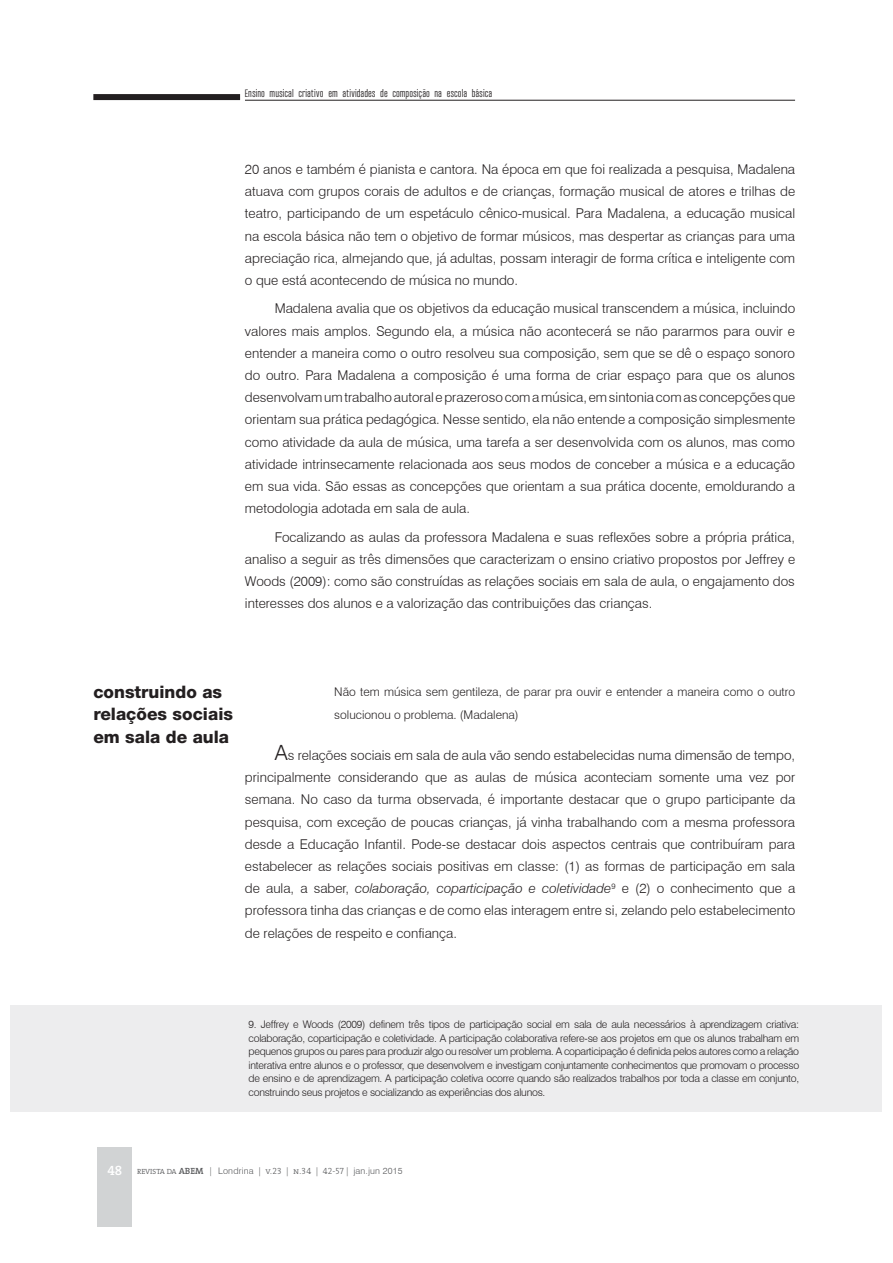
<style>
.page{position:relative;width:893px;height:1263px;background:#fff}
.page>*{position:absolute;margin:0;border:0;box-sizing:border-box;transform-origin:0 0}
.t1{font:800 17.25px/22.5px "Helvetica Neue";color:#231f20}
.t2{font:300 13.5px/22.2px "Swiss 721 BT";color:#231f20;text-align:justify}
.t3{font:300 12px/22.2px "Swiss 721 BT";color:#231f20}
.t4{font:300 10.5px/13.5px "Swiss 721 BT";letter-spacing:-.025em;color:#231f20;text-align:justify}
.t5{font:9px "Wearetrippin Short";color:#231f20}
.t6{font:300 9px "Swiss 721 BT";letter-spacing:.02em;color:#58595b}
.s1{font-size:21px}
.s2{font-style:italic}
.s3{font-family:"The Serif Semi Bold Caps";font-weight:400;font-size:13.5px;color:#fff}
.s4{font-family:"The Serif";font-size:7.5px}
.s5{font-family:"The Serif";font-weight:600}
.s6{font-family:"The Serif Light Caps";font-weight:400}
</style>
<div class="page">
<hr style="left:245px;top:100px;width:550px;height:1px;background:#231f20">
<div style="left:93px;top:94px;width:147px;height:6px;background:#231f20"></div>
<div style="left:98px;top:1147px;width:34px;height:80px;background:#d1d3d4"></div>
<div style="left:10px;top:1005px;width:872px;height:107px;background:#ededee"></div>
<p class="t5" style="left:245px;top:89px;width:249px">Ensino musical criativo em atividades de composição na escola básica</p>
<p class="t2" style="left:245px;top:158px;width:552px">20 anos e também é pianista e cantora. Na época em que foi realizada a pesquisa, Madalena atuava com grupos corais de adultos e de crianças, formação musical de atores e trilhas de teatro, participando de um espetáculo cênico-musical. Para Madalena, a educação musical na escola básica não tem o objetivo de formar músicos, mas despertar as crianças para uma apreciação rica, almejando que, já adultas, possam interagir de forma crítica e inteligente com o que está acontecendo de música no mundo.</p>
<p class="t2" style="left:245px;top:297px;width:552px;text-indent:30px">Madalena avalia que os objetivos da educação musical transcendem a música, incluindo valores mais amplos. Segundo ela, a música não acontecerá se não pararmos para ouvir e entender a maneira como o outro resolveu sua composição, sem que se dê o espaço sonoro do outro. Para Madalena a composição é uma forma de criar espaço para que os alunos desenvolvam um trabalho autoral e prazeroso com a música, em sintonia com as concepções que orientam sua prática pedagógica. Nesse sentido, ela não entende a composição simplesmente como atividade da aula de música, uma tarefa a ser desenvolvida com os alunos, mas como atividade intrinsecamente relacionada aos seus modos de conceber a música e a educação em sua vida. São essas as concepções que orientam a sua prática docente, emoldurando a metodologia adotada em sala de aula.</p>
<p class="t2" style="left:245px;top:526px;width:552px;text-indent:30px">Focalizando as aulas da professora Madalena e suas reflexões sobre a própria prática, analiso a seguir as três dimensões que caracterizam o ensino criativo propostos por Jeffrey e Woods (2009): como são construídas as relações sociais em sala de aula, o engajamento dos interesses dos alunos e a valorização das contribuições das crianças.</p>
<p class="t1" style="left:93px;top:682px;width:141px">construindo as relações sociais em sala de aula</p>
<p class="t3" style="left:334px;top:681px;width:462px">Não tem música sem gentileza, de parar pra ouvir e entender a maneira como o outro solucionou o problema. (Madalena)</p>
<p class="t2" style="left:245px;top:744px;width:552px;text-indent:30px"><span class="s1">A</span>s relações sociais em sala de aula vão sendo estabelecidas numa dimensão de tempo, principalmente considerando que as aulas de música aconteciam somente uma vez por semana. No caso da turma observada, é importante destacar que o grupo participante da pesquisa, com exceção de poucas crianças, já vinha trabalhando com a mesma professora desde a Educação Infantil. Pode-se destacar dois aspectos centrais que contribuíram para estabelecer as relações sociais positivas em classe: (1) as formas de participação em sala de aula, a saber, <span class="s2">colaboração, coparticipação e coletividade</span><sup>9</sup> e (2) o conhecimento que a professora tinha das crianças e de como elas interagem entre si, zelando pelo estabelecimento de relações de respeito e confiança.</p>
<p class="t4" style="left:249px;top:1018px;width:552px">9. Jeffrey e Woods (2009) definem três tipos de participação social em sala de aula necessários à aprendizagem criativa: colaboração, coparticipação e coletividade. A participação colaborativa refere-se aos projetos em que os alunos trabalham em pequenos grupos ou pares para produzir algo ou resolver um problema. A coparticipação é definida pelos autores como a relação interativa entre alunos e o professor, que desenvolvem e investigam conjuntamente conhecimentos que promovam o processo de ensino e de aprendizagem. A participação coletiva ocorre quando são realizados trabalhos por toda a classe em conjunto, construindo seus projetos e socializando as experiências dos alunos.</p>
<p class="t6" style="left:107px;top:1166px;width:297px"><span class="s3">48</span> <span class="s4">REVISTA DA</span> <span class="s5">ABEM</span> | Londrina <span class="s6">| v.23 | n.34 | 42-57 |</span> jan.jun 2015</p>
</div>
